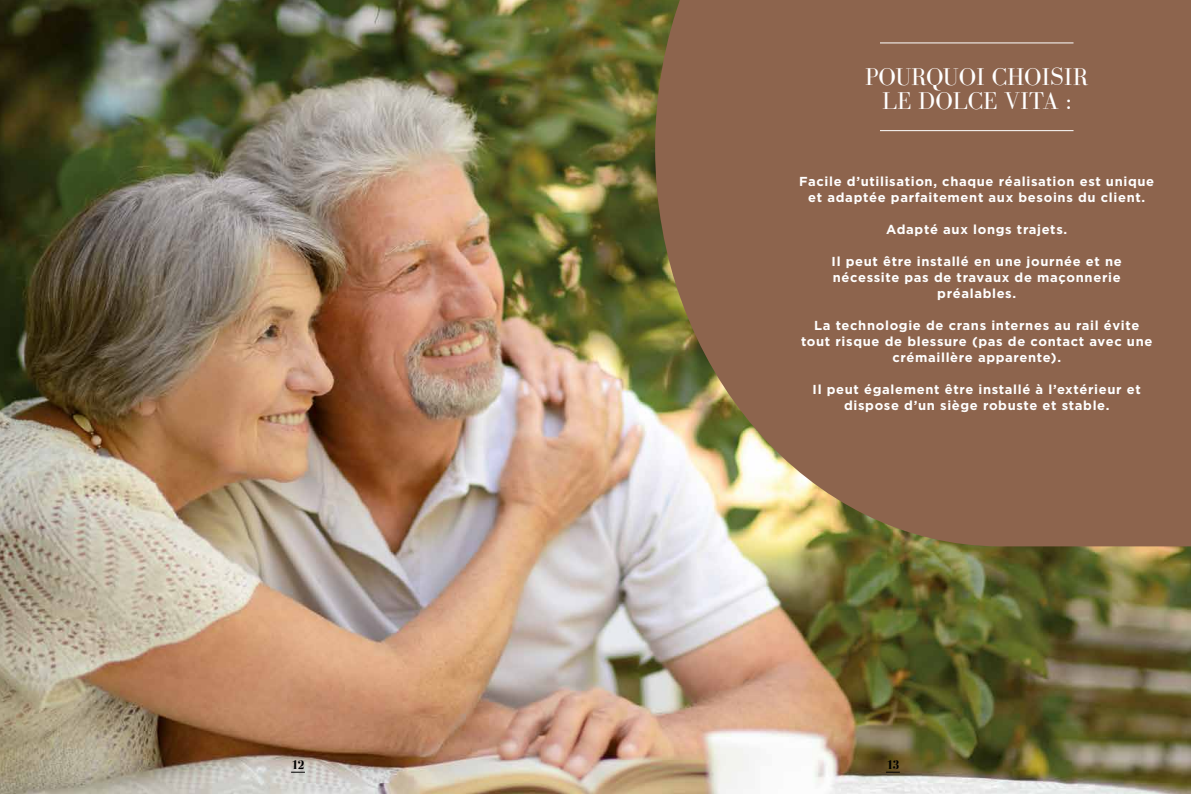
<style>
.page{position:relative;width:1191px;height:794px;background:#fff}
.page>*{position:absolute;margin:0;border:0;box-sizing:border-box;transform-origin:0 0}
.t1{font:25px/24px "Bodoni FLF";color:#fff;text-align:center}
.t2{font:700 13px/16px "Gotham";letter-spacing:.05em;color:#fff;text-align:center}
.t3{font:700 13px "Bodoni FLF";color:#000}
</style>
<div class="page">
<img style="left:0;top:0;width:1191px;height:794px">
<svg style="left:655px;top:0;width:536px;height:546px;fill:#8d644d"></svg>
<hr style="left:880px;top:43px;width:193px;height:1px;background:#fff">
<hr style="left:880px;top:130px;width:193px;height:1px;background:#fff">
<svg style="left:886px;top:772px;width:14px;height:1px"></svg>
<svg style="left:291px;top:772px;width:14px;height:1px"></svg>
<h1 class="t1" style="left:865px;top:66px;width:225px">POURQUOI CHOISIR<br>LE DOLCE VITA :</h1>
<p class="t2" style="left:799px;top:173px;width:356px">Facile d’utilisation, chaque réalisation est unique et adaptée parfaitement aux besoins du client.</p>
<p class="t2" style="left:886px;top:221px;width:182px">Adapté aux longs trajets.</p>
<p class="t2" style="left:831px;top:253px;width:292px">Il peut être installé en une journée et ne nécessite pas de travaux de maçonnerie préalables.</p>
<p class="t2" style="left:801px;top:317px;width:353px">La technologie de crans internes au rail évite tout risque de blessure (pas de contact avec une crémaillère apparente).</p>
<p class="t2" style="left:812px;top:381px;width:330px">Il peut également être installé à l’extérieur et dispose d’un siège robuste et stable.</p>
<p class="t3" style="left:291px;top:758px;width:15px">12</p>
<p class="t3" style="left:886px;top:758px;width:15px">13</p>
</div>
